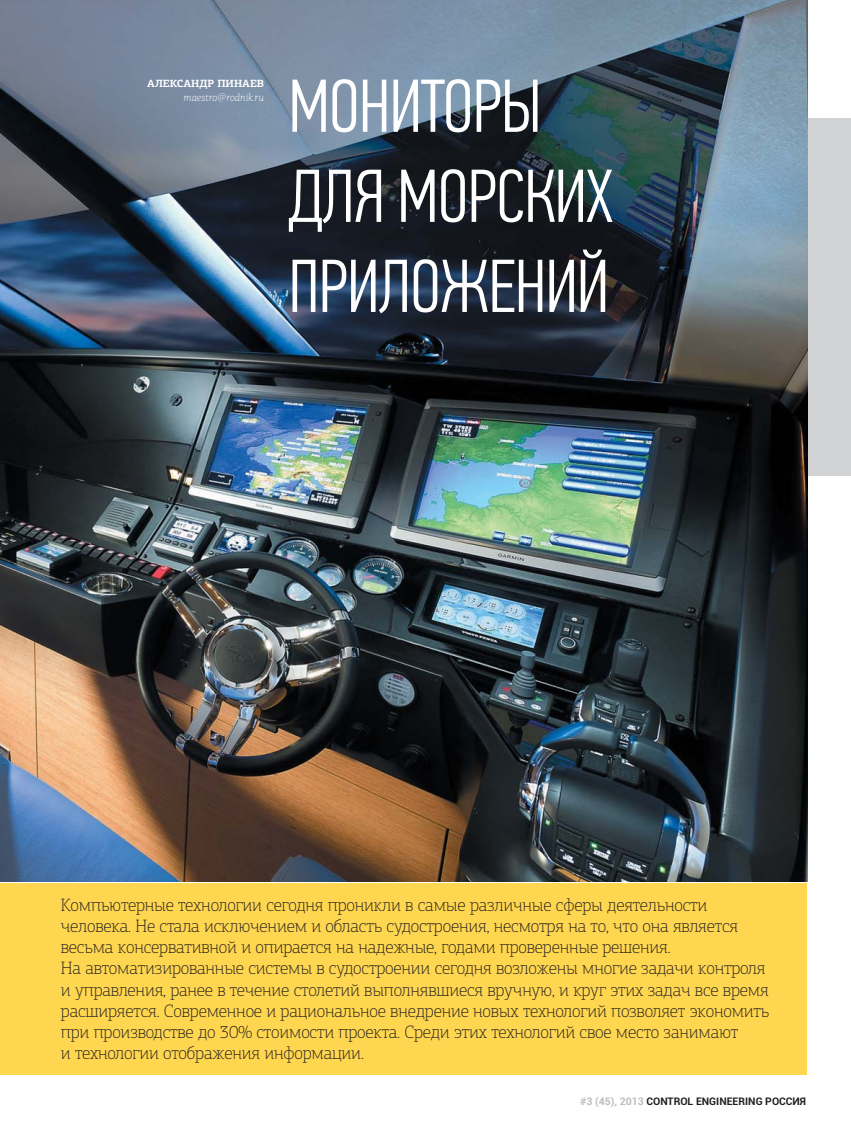
<style>
.page{position:relative;width:851px;height:1136px;background:#fff}
.page>*{position:absolute;margin:0;border:0;box-sizing:border-box;transform-origin:0 0}
.t1{font:300 75px/90px "PF Din Text Comp Pro";letter-spacing:-.01em;color:#fff}
.t2{font:100 18px/21px "PF Agora Slab Pro";letter-spacing:-.01em;color:#231f20}
.t3{font:700 10.5px "Roboto";color:#231f20}
.t4{font:italic 100 10.5px "PF Agora Slab Pro";color:#fff}
.t5{font:700 10.5px "PF Agora Slab Pro";color:#fff}
.s1{color:#bbbdc0}
</style>
<div class="page">
<div style="left:793px;top:119px;width:57px;height:357px;background:#d1d3d4"></div>
<img style="left:0;top:0;width:807px;height:880px">
<div style="left:0;top:882px;width:806px;height:192px;background:#ffd64f"></div>
<p class="t5" style="left:147px;top:79px;width:118px">АЛЕКСАНДР ПИНАЕВ</p>
<p class="t4" style="left:183px;top:91px;width:82px">maestro@rodnik.ru</p>
<h1 class="t1" style="left:288px;top:61px;width:326px">МОНИТОРЫ<br>ДЛЯ МОРСКИХ<br>ПРИЛОЖЕНИЙ</h1>
<p class="t2" style="left:61px;top:894px;width:710px">Компьютерные технологии сегодня проникли в самые различные сферы деятельности человека. Не стала исключением и область судостроения, несмотря на то, что она является весьма консервативной и опирается на надежные, годами проверенные решения.<br>На автоматизированные системы в судостроении сегодня возложены многие задачи контроля и управления, ранее в течение столетий выполнявшиеся вручную, и круг этих задач все время расширяется. Современное и рациональное внедрение новых технологий позволяет экономить при производстве до 30% стоимости проекта. Среди этих технологий свое место занимают<br>и технологии отображения информации.</p>
<p class="t3" style="left:580px;top:1093px;width:227px"><span class="s1">#3 (45), 2013</span> CONTROL ENGINEERING РОССИЯ</p>
</div>
